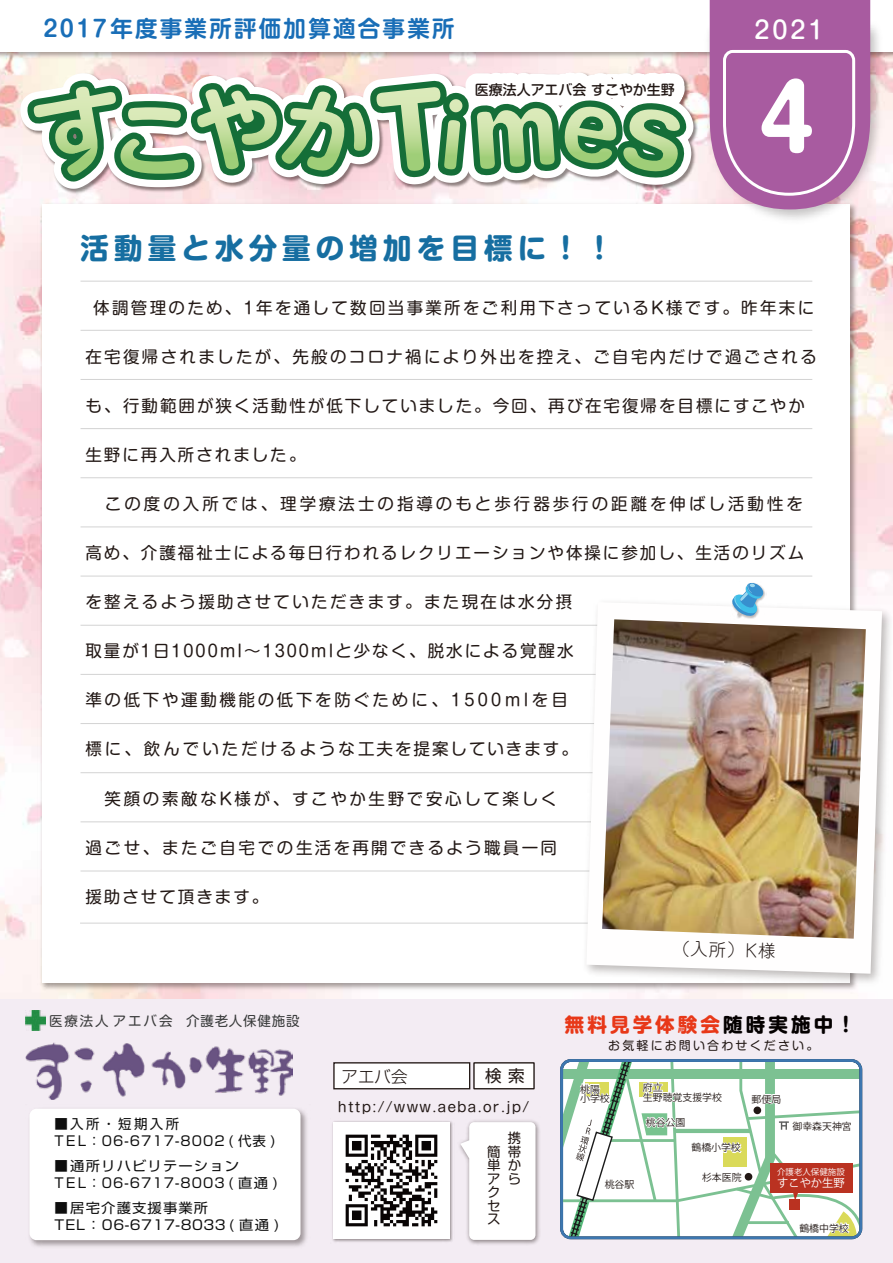
<style>
.page{position:relative;width:893px;height:1263px;background:#fff}
.page>*{position:absolute;margin:0;border:0;box-sizing:border-box;transform-origin:0 0}
.t1{font:700 87px "Shin M Go Pro";color:#fff}
.t2{font:700 28.5px "Shin M Go Pro";letter-spacing:.18em;color:#166ea1}
.t3{font:500 24px "Shin M Go Pro";color:#fff}
.t4{font:700 22.5px "Shin M Go Pro De";letter-spacing:.1em;color:#196eb7}
.t5{font:700 19.5px "Shin M Go Pro";letter-spacing:.16em;color:#e83818}
.t6{font:300 17.25px "Jun 101 Pro";color:#221815}
.t7{font:16.5px "Shin M Go Pro";letter-spacing:.12em;color:#221815}
.t8{font:16.5px "Shin M Go Pro";letter-spacing:.14em;color:#221815}
.t9{font:16.5px "Shin M Go Pro";letter-spacing:.18em;color:#221815}
.t10{font:16.5px "Shin M Go Pro";letter-spacing:.16em;color:#221815}
.t11{font:300 16.5px "Shin Go Pro";color:#221815}
.t12{font:16.5px "Shin Go Pro";color:#221815}
.t13{font:500 13.95px "Shin M Go Pro";color:#221815}
.t14{font:13.5px/16.5px "Shin Go Pro";letter-spacing:.08em;color:#0e0e0e}
.t15{font:13.5px/13.5px "Shin M Go Pro";letter-spacing:.1em;color:#221815}
.t16{font:13.5px "Shin M Go Pro";letter-spacing:.14em;color:#393a3a}
.t17{font:13.5px "Shin M Go Pro";letter-spacing:.06em;color:#383a3a}
.t18{font:12px "Shin M Go Pro";letter-spacing:.18em;color:#221815}
.t19{font:11.25px "Koz Go Pr 6 N";color:#fff}
.t20{font:9.9px/9.9px "Koz Go Pr 6 N";color:#221815}
.t21{font:8.4px "Koz Go Pr 6 N";color:#fff}
.s1{color:#040000}
</style>
<div class="page">
<img style="left:0;top:61px;width:893px;height:939px">
<img style="left:0;top:52px;width:893px;height:9px">
<img style="left:7px;top:59px;width:695px;height:139px">
<svg style="left:9px;top:61px;width:689px;height:131px"></svg>
<img style="left:38px;top:200px;width:821px;height:800px">
<div style="left:42px;top:204px;width:808px;height:779px;background:#fff"></div>
<hr style="left:81px;top:870px;width:731px;height:1px;background:#d3d3d3">
<hr style="left:81px;top:821px;width:731px;height:1px;background:#d3d3d3">
<hr style="left:81px;top:772px;width:731px;height:1px;background:#d3d3d3">
<hr style="left:81px;top:723px;width:731px;height:1px;background:#d3d3d3">
<hr style="left:81px;top:674px;width:731px;height:1px;background:#d3d3d3">
<hr style="left:81px;top:625px;width:731px;height:1px;background:#d3d3d3">
<hr style="left:81px;top:576px;width:731px;height:1px;background:#d3d3d3">
<hr style="left:81px;top:526px;width:731px;height:1px;background:#d3d3d3">
<hr style="left:81px;top:477px;width:731px;height:1px;background:#d3d3d3">
<hr style="left:81px;top:428px;width:731px;height:1px;background:#d3d3d3">
<hr style="left:81px;top:379px;width:731px;height:1px;background:#d3d3d3">
<hr style="left:81px;top:330px;width:731px;height:1px;background:#d3d3d3">
<hr style="left:81px;top:281px;width:731px;height:1px;background:#d3d3d3">
<hr style="left:80px;top:923px;width:732px;height:1px;background:#d3d3d3">
<img style="left:579px;top:594px;width:314px;height:396px">
<svg style="left:586px;top:602px;width:296px;height:372px"></svg>
<img style="left:602px;top:619px;width:264px;height:320px">
<img style="left:730px;top:591px;width:37px;height:28px">
<svg style="left:731px;top:583px;width:33px;height:34px"></svg>
<div style="left:0;top:1000px;width:893px;height:263px;background:#f3ecf3"></div>
<img style="left:26px;top:1011px;width:19px;height:19px">
<img style="left:26px;top:1042px;width:266px;height:58px">
<svg style="left:564px;top:1063px;width:294px;height:172px;background:#dee4d7"></svg>
<div style="left:560px;top:1059px;width:302px;height:180px;border:3px solid #3d77b0;border-radius:9px"></div>
<img style="left:29px;top:1109px;width:278px;height:138px">
<div style="left:30px;top:1109px;width:271px;height:131px;background:#fff;border-radius:7px"></div>
<div style="left:333px;top:1062px;width:137px;height:27px;background:#fff;border:1px solid #221815"></div>
<div style="left:474px;top:1063px;width:60px;height:26px;background:#fffefe"></div>
<div style="left:473px;top:1062px;width:62px;height:27px;border:1px solid #221815"></div>
<img style="left:332px;top:1121px;width:121px;height:121px">
<img style="left:333px;top:1122px;width:117px;height:116px">
<img style="left:459px;top:1120px;width:81px;height:125px">
<svg style="left:460px;top:1122px;width:75px;height:118px;background:#fcfbfc"></svg>
<img style="left:702px;top:16px;width:184px;height:212px">
<svg style="left:710px;top:0;width:160px;height:209px;background:#b16ca9"></svg>
<h3 class="t4" style="left:44px;top:10px;width:413px">2017年度事業所評価加算適合事業所</h3>
<p class="t13" style="left:475px;top:78px;width:201px">医療法人アエバ会 すこやか生野</p>
<h3 class="t3" style="left:754px;top:10px;width:71px">2021</h3>
<h1 class="t1" style="left:759px;top:47px;width:58px">4</h1>
<h2 class="t2" style="left:81px;top:225px;width:534px">活動量と水分量の増加を目標に！！</h2>
<p class="t8" style="left:93px;top:294px;width:722px">体調管理のため、1年を通して数回当事業所をご利用下さっているK様です。昨年末に</p>
<p class="t8" style="left:86px;top:343px;width:733px">在宅復帰されましたが、先般のコロナ禍により外出を控え、ご自宅内だけで過ごされる</p>
<p class="t7" style="left:86px;top:392px;width:721px">も、行動範囲が狭く活動性が低下していました。今回、再び在宅復帰を目標にすこやか</p>
<p class="t7" style="left:86px;top:441px;width:222px">生野に再入所されました。</p>
<p class="t9" style="left:86px;top:491px;width:719px">　この度の入所では、理学療法士の指導のもと歩行器歩行の距離を伸ばし活動性を</p>
<p class="t7" style="left:86px;top:540px;width:720px">高め、介護福祉士による毎日行われるレクリエーションや体操に参加し、生活のリズム</p>
<p class="t8" style="left:86px;top:589px;width:488px">を整えるよう援助させていただきます。また現在は水分摂</p>
<p class="t7" style="left:86px;top:638px;width:490px">取量が1日1000ml～1300mlと少なく、脱水による覚醒水</p>
<p class="t10" style="left:86px;top:687px;width:484px">準の低下や運動機能の低下を防ぐために、1500mlを目</p>
<p class="t9" style="left:86px;top:736px;width:494px">標に、飲んでいただけるような工夫を提案していきます。</p>
<p class="t10" style="left:86px;top:785px;width:473px">　笑顔の素敵なK様が、すこやか生野で安心して楽しく</p>
<p class="t8" style="left:86px;top:834px;width:473px">過ごせ、またご自宅での生活を再開できるよう職員一同</p>
<p class="t7" style="left:86px;top:883px;width:221px">援助させて頂きます。　　</p>
<p class="t6" style="left:673px;top:934px;width:104px;rotate:2deg">（入所）K様</p>
<p class="t16" style="left:49px;top:1010px;width:125px">医療法人アエバ会</p>
<p class="t17" style="left:186px;top:1010px;width:115px">介護老人保健施設</p>
<p class="t5" style="left:565px;top:1009px;width:292px">無料見学体験会<span class="s1">随時実施中！</span></p>
<p class="t18" style="left:608px;top:1036px;width:212px">お気軽にお問い合わせください。</p>
<p class="t14" style="left:54px;top:1114px;width:223px">■入所・短期入所<br>TEL：06-6717-8002 ( 代表 )</p>
<p class="t14" style="left:54px;top:1156px;width:225px">■通所リハビリテーション<br>TEL：06-6717-8003 ( 直通 )</p>
<p class="t14" style="left:54px;top:1198px;width:226px">■居宅介護支援事業所<br>TEL：06-6717-8033 ( 直通 )</p>
<p class="t11" style="left:341px;top:1063px;width:67px">アエバ会</p>
<p class="t12" style="left:485px;top:1062px;width:41px">検索</p>
<p class="t15" style="left:338px;top:1098px;width:193px">http://www.aeba.or.jp/</p>
<p class="t15" style="left:487px;top:1130px;width:35px">　携簡<br>単<br>ア<br>ク<br>セ<br>ス</p>
<p class="t15" style="left:508px;top:1143px;width:15px;text-align:justify">帯から</p>
<p class="t20" style="left:580px;top:1084px;width:31px">桃陽小学校</p>
<p class="t20" style="left:643px;top:1082px;width:81px">府立<br>生野聴覚支援学校</p>
<p class="t20" style="left:646px;top:1117px;width:41px">桃谷公園</p>
<p class="t20" style="left:605px;top:1180px;width:31px">桃谷駅</p>
<p class="t20" style="left:691px;top:1143px;width:51px">鶴橋小学校</p>
<p class="t20" style="left:702px;top:1173px;width:41px">杉本医院</p>
<p class="t20" style="left:752px;top:1094px;width:31px">郵便局</p>
<p class="t20" style="left:792px;top:1122px;width:61px">御幸森天神宮</p>
<p class="t21" style="left:777px;top:1167px;width:69px">介護老人保健施設</p>
<p class="t19" style="left:777px;top:1176px;width:69px">すこやか生野</p>
<p class="t20" style="left:799px;top:1223px;width:51px">鶴橋中学校</p>
</div>
